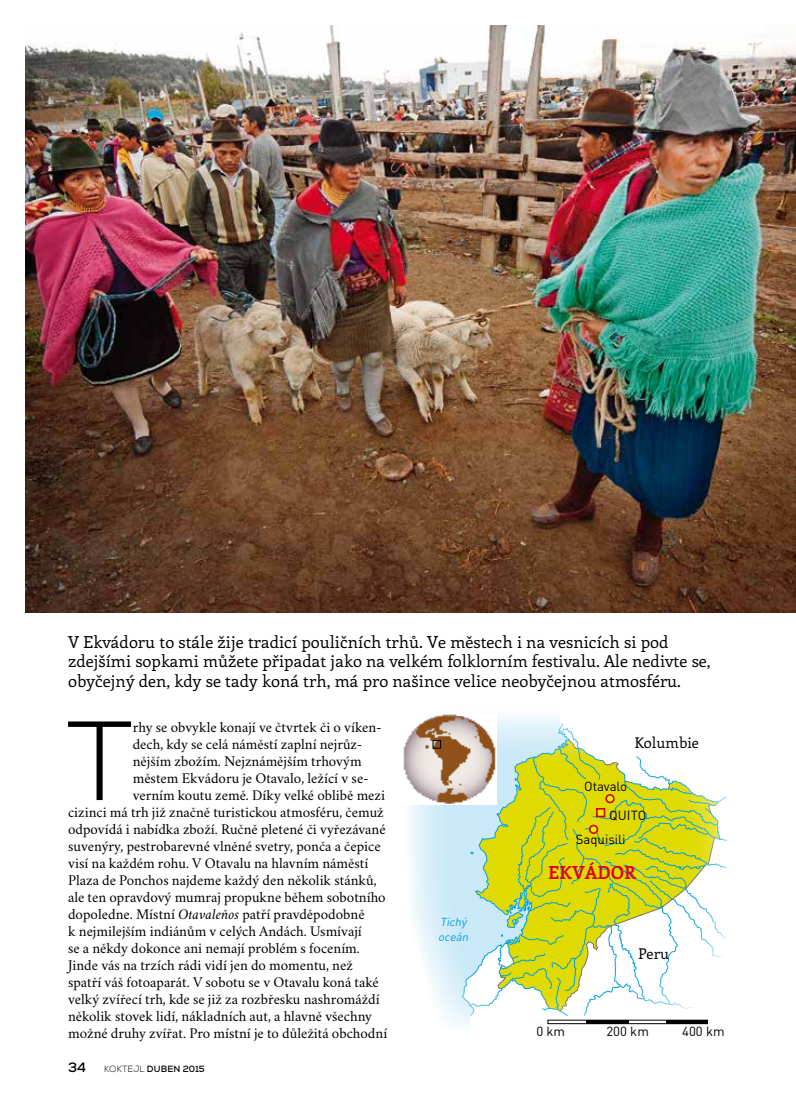
<style>
.page{position:relative;width:796px;height:1115px;background:#fff}
.page>*{position:absolute;margin:0;border:0;box-sizing:border-box;transform-origin:0 0}
.t1{font:300 112.35px "Nexa";color:#000}
.t2{font:700 18px "Enriqueta";color:#e2001a}
.t3{font:16.5px/19.8px "Enriqueta";color:#000}
.t4{font:15px "Crimson";color:#000}
.t5{font:14.85px "Enriqueta";color:#000}
.t6{font:700 13.5px "Nexa";color:#000}
.t7{font:13.2px "DIN Pro";color:#000}
.t8{font:italic 11.55px/14.5px "DIN Pro";color:#009ee0}
.t9{font:700 9px "Nexa";letter-spacing:.015em;color:#000}
.s1{font-style:italic}
.s2{font-weight:300}
</style>
<div class="page">
<img style="left:26px;top:26px;width:769px;height:586px">
<svg style="left:410px;top:805px;width:12px;height:144px;fill:#eef8fc"></svg>
<div style="left:401px;top:710px;width:161px;height:15px;background:#f3fafd"></div>
<div style="left:401px;top:1010px;width:69px;height:27px;background:linear-gradient(to right,#fff,#f5fbfd)"></div>
<div style="left:469px;top:1015px;width:280px;height:22px;background:#fff"></div>
<div style="left:560px;top:710px;width:189px;height:18px;background:#fff"></div>
<svg style="left:422px;top:722px;width:305px;height:293px"></svg>
<div style="left:595px;top:807px;width:10px;height:10px;background:#ffed00;border:2px solid #cd071e"></div>
<div style="left:606px;top:794px;width:7px;height:8px;background:#ffed00;border-radius:50%"></div>
<div style="left:605px;top:793px;width:9px;height:10px;border:2px solid #cd071e;border-radius:50%"></div>
<div style="left:589px;top:825px;width:8px;height:7px;background:#ffed00;border-radius:50%"></div>
<div style="left:588px;top:824px;width:10px;height:9px;border:2px solid #cd071e;border-radius:50%"></div>
<svg style="left:586px;top:1019px;width:42px;height:4px"></svg>
<svg style="left:666px;top:1019px;width:41px;height:4px"></svg>
<img style="left:401px;top:712px;width:94px;height:92px">
<div style="left:432px;top:739px;width:9px;height:9px;border:1px solid #000"></div>
<p class="t3" style="left:68px;top:630px;width:643px">V Ekvádoru to stále žije tradicí pouličních trhů. Ve městech i na vesnicích si pod zdejšími sopkami můžete připadat jako na velkém folklorním festivalu. Ale nedivte se, obyčejný den, kdy se tady koná trh, má pro našince velice neobyčejnou atmosféru.</p>
<h1 class="t1" style="left:66px;top:695px;width:68px">T</h1>
<p class="t4" style="left:133px;top:715px;width:250px">rhy se obvykle konají ve čtvrtek či o víken-</p>
<p class="t4" style="left:133px;top:732px;width:231px">dech, kdy se celá náměstí zaplní nejrůz-</p>
<p class="t4" style="left:133px;top:749px;width:230px">nějším zbožím. Nejznámějším trhovým</p>
<p class="t4" style="left:133px;top:766px;width:237px">městem Ekvádoru je Otavalo, ležící v se-</p>
<p class="t4" style="left:133px;top:783px;width:254px">verním koutu země. Díky velké oblibě mezi</p>
<p class="t4" style="left:68px;top:800px;width:317px">cizinci má trh již značně turistickou atmosféru, čemuž</p>
<p class="t4" style="left:68px;top:817px;width:319px">odpovídá i nabídka zboží. Ručně pletené či vyřezávané</p>
<p class="t4" style="left:68px;top:834px;width:314px">suvenýry, pestrobarevné vlněné svetry, ponča a čepice</p>
<p class="t4" style="left:68px;top:851px;width:301px">visí na každém rohu. V Otavalu na hlavním náměstí</p>
<p class="t4" style="left:68px;top:868px;width:310px">Plaza de Ponchos najdeme každý den několik stánků,</p>
<p class="t4" style="left:68px;top:885px;width:319px">ale ten opravdový mumraj propukne během sobotního</p>
<p class="t4" style="left:68px;top:902px;width:298px">dopoledne. Místní <span class="s1">Otavaleňos</span> patří pravděpodobně</p>
<p class="t4" style="left:68px;top:919px;width:295px">k nejmilejším indiánům v celých Andách. Usmívají</p>
<p class="t4" style="left:68px;top:936px;width:293px">se a někdy dokonce ani nemají problém s focením.</p>
<p class="t4" style="left:68px;top:953px;width:286px">Jinde vás na trzích rádi vidí jen do momentu, než</p>
<p class="t4" style="left:68px;top:970px;width:312px">spatří váš fotoaparát. V sobotu se v Otavalu koná také</p>
<p class="t4" style="left:68px;top:987px;width:313px">velký zvířecí trh, kde se již za rozbřesku nashromáždí</p>
<p class="t4" style="left:68px;top:1004px;width:305px">několik stovek lidí, nákladních aut, a hlavně všechny</p>
<p class="t4" style="left:68px;top:1021px;width:320px">možné druhy zvířat. Pro místní je to důležitá obchodní</p>
<p class="t6" style="left:68px;top:1058px;width:20px">34</p>
<p class="t9" style="left:104px;top:1063px;width:102px"><span class="s2">KOKTEJL</span> DUBEN 2015</p>
<p class="t8" style="left:438px;top:914px;width:34px">Tichý oceán</p>
<p class="t5" style="left:634px;top:731px;width:66px">Kolumbie</p>
<p class="t7" style="left:584px;top:776px;width:44px">Otavalo</p>
<p class="t7" style="left:609px;top:806px;width:39px">QUITO</p>
<p class="t7" style="left:575px;top:830px;width:51px">Saquisili</p>
<p class="t2" style="left:548px;top:859px;width:90px">EKVÁDOR</p>
<p class="t5" style="left:637px;top:942px;width:33px">Peru</p>
<p class="t7" style="left:536px;top:1021px;width:30px">0 km</p>
<p class="t7" style="left:606px;top:1021px;width:44px">200 km</p>
<p class="t7" style="left:681px;top:1021px;width:44px">400 km</p>
</div>
